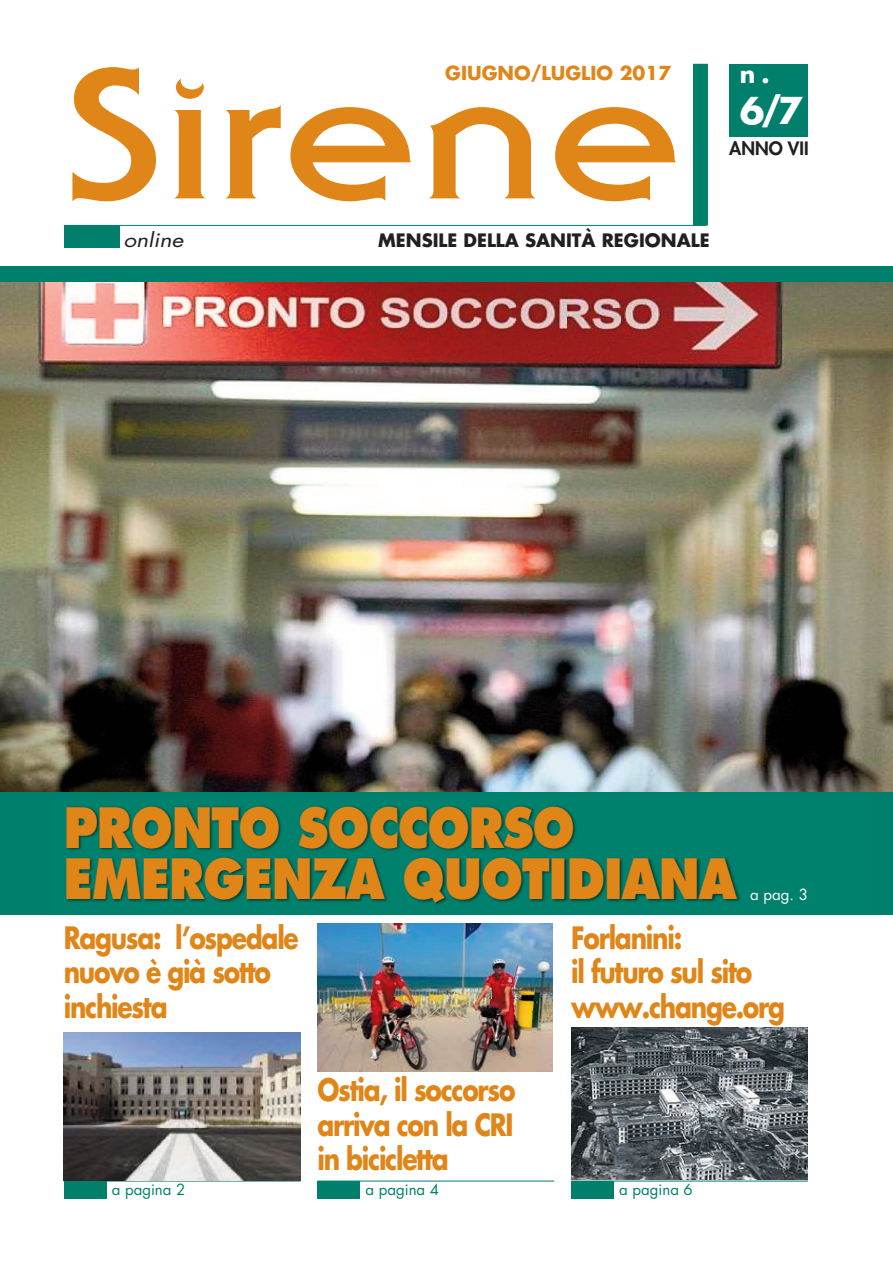
<style>
.page{position:relative;width:893px;height:1263px;background:#fff}
.page>*{position:absolute;margin:0;border:0;box-sizing:border-box;transform-origin:0 0}
.t1{font:700 180.45px "Serif Gothic";letter-spacing:.015em;color:#e08619;scale:1.23 1}
.t2{font:800 54px/51px "Futura";letter-spacing:-.02em;color:#e08619;scale:.86 1}
.t3{font:700 36px "Futura";color:#fff}
.t4{font:700 30px/34.5px "Futura";letter-spacing:-.05em;color:#e08619;scale:.83 1}
.t5{font:700 23.7px "Futura";color:#fff}
.t6{font:italic 19.35px "Futura";color:#231f20;scale:1.18 1}
.t7{font:700 18.75px "Futura";color:#e08619}
.t8{font:700 18px "Futura";color:#231f20}
.t9{font:800 18px "Futura";color:#231f20}
.t10{font:15px "Futura";color:#00806c}
.t11{font:15px "Futura";color:#fff}
</style>
<div class="page">
<img style="left:0;top:281px;width:893px;height:511px">
<div style="left:0;top:266px;width:893px;height:15px;background:#00806c"></div>
<div style="left:64px;top:225px;width:56px;height:23px;background:#00806c"></div>
<hr style="left:64px;top:225px;width:642px;height:1px;background:#00806c">
<div style="left:693px;top:64px;width:15px;height:161px;background:#00806c"></div>
<div style="left:730px;top:64px;width:78px;height:73px;background:#00806c"></div>
<div style="left:0;top:792px;width:893px;height:122px;background:#00806c"></div>
<img style="left:53px;top:806px;width:819px;height:122px">
<div style="left:64px;top:1182px;width:42px;height:17px;background:#00806c"></div>
<hr style="left:64px;top:1181px;width:236px;height:1px;background:#00806c">
<div style="left:317px;top:1182px;width:43px;height:17px;background:#00806c"></div>
<div style="left:571px;top:1182px;width:43px;height:17px;background:#00806c"></div>
<hr style="left:317px;top:1181px;width:237px;height:1px;background:#00806c">
<hr style="left:571px;top:1181px;width:237px;height:1px;background:#00806c">
<img style="left:64px;top:1033px;width:236px;height:148px">
<img style="left:317px;top:924px;width:235px;height:147px">
<img style="left:571px;top:1027px;width:237px;height:153px">
<p class="t7" style="left:445px;top:64px;width:227px">GIUGNO/LUGLIO 2017</p>
<p class="t5" style="left:740px;top:64px;width:31px">n.</p>
<p class="t3" style="left:740px;top:95px;width:65px">6/7</p>
<p class="t9" style="left:729px;top:140px;width:81px">ANNO VII</p>
<h1 class="t1" style="left:64px;top:30px;width:504px">Sirene</h1>
<p class="t8" style="left:378px;top:232px;width:333px">MENSILE DELLA SANITÀ REGIONALE</p>
<p class="t6" style="left:123px;top:231px;width:52px">online</p>
<h2 class="t2" style="left:64px;top:806px;width:784px">PRONTO SOCCORSO<br>EMERGENZA QUOTIDIANA</h2>
<p class="t11" style="left:750px;top:888px;width:59px">a pag. 3</p>
<p class="t4" style="left:64px;top:923px;width:285px">Ragusa: l’ospedale nuovo è già sotto inchiesta</p>
<p class="t4" style="left:317px;top:1075px;width:240px;text-align:justify">Ostia, il soccorso arriva con la CRI in bicicletta</p>
<p class="t4" style="left:571px;top:923px;width:259px">Forlanini:<br>il futuro sul sito www.change.org</p>
<p class="t10" style="left:112px;top:1183px;width:75px">a pagina 2</p>
<p class="t10" style="left:365px;top:1183px;width:75px">a pagina 4</p>
<p class="t10" style="left:619px;top:1182px;width:75px">a pagina 6</p>
</div>
